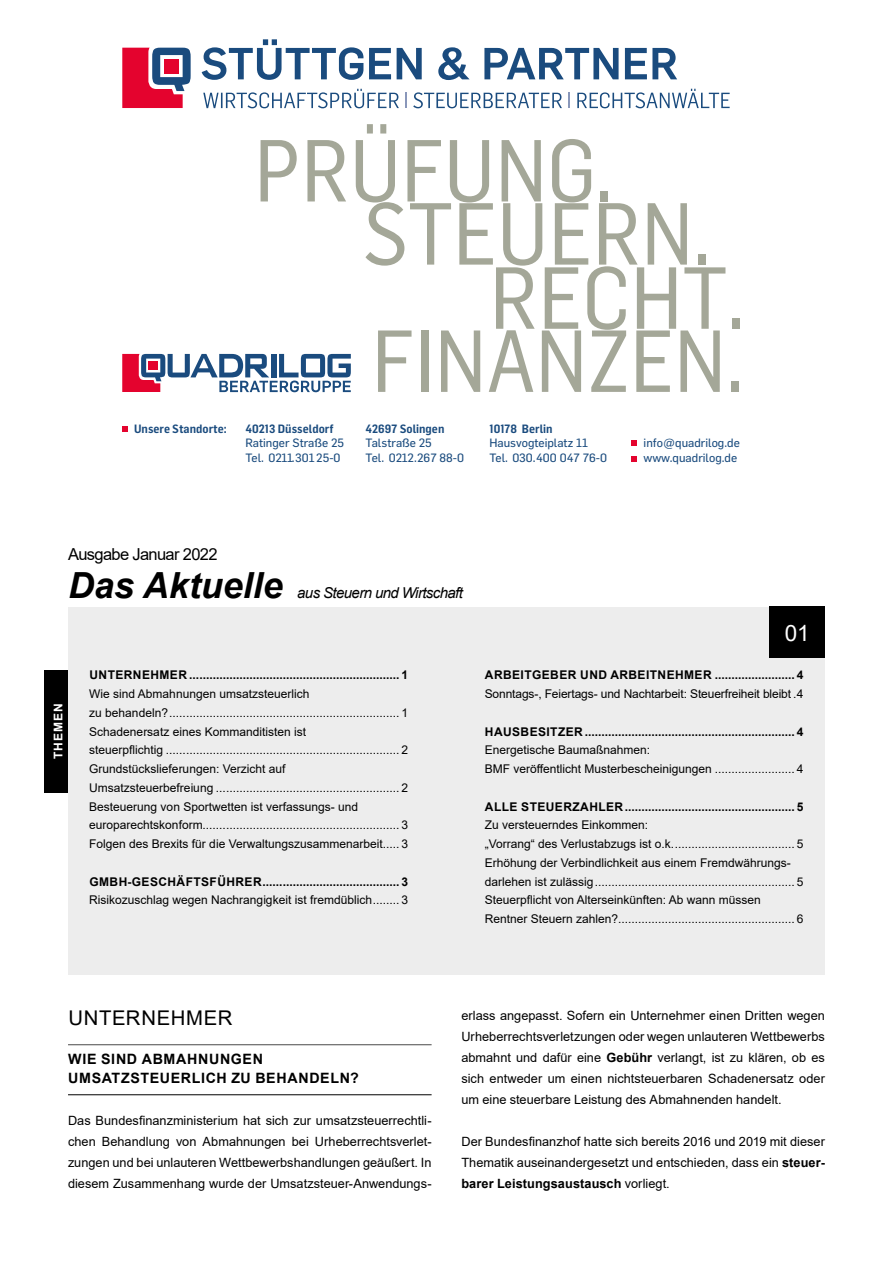
<style>
.page{position:relative;width:893px;height:1263px;background:#fff}
.page>*{position:absolute;margin:0;border:0;box-sizing:border-box;transform-origin:0 0}
.t1{font:86.1px "Flama Semicondensed Basic";color:#a4a798}
.t2{font:italic 700 36px "Arial";color:#000}
.t3{font:22.5px "Arial";color:#fff}
.t4{font:20.25px "Arial";letter-spacing:.035em;color:#000}
.t5{font:16.5px "Arial";letter-spacing:-.04em;color:#000}
.t6{font:italic 15px "Arial";letter-spacing:-.04em;color:#000}
.t7{font:700 14.25px/19.5px "Arial";letter-spacing:.045em;color:#000}
.t8{font:12.75px/21px "Arial";color:#000;text-align:justify}
.t9{font:12px/18.8px "Arial";color:#000}
.t10{font:700 12px "Arial";letter-spacing:.035em;color:#000}
.t11{font:700 12px "Arial";letter-spacing:.085em;color:#fff}
.t12{font:11.85px/14.2px "Flama Basic";color:#1a4b7e}
.t13{font:600 11.85px "Flama Semicondensed";color:#1a4b7e}
.s1{font-weight:700}
</style>
<div class="page">
<svg style="left:631px;top:440px;width:6px;height:6px"></svg>
<svg style="left:631px;top:456px;width:6px;height:5px"></svg>
<svg style="left:122px;top:426px;width:6px;height:6px"></svg>
<svg style="left:577px;top:89px;width:153px;height:19px"></svg>
<svg style="left:568px;top:93px;width:2px;height:15px"></svg>
<svg style="left:413px;top:92px;width:149px;height:16px"></svg>
<svg style="left:405px;top:93px;width:2px;height:15px"></svg>
<svg style="left:203px;top:89px;width:196px;height:19px"></svg>
<svg style="left:202px;top:39px;width:475px;height:41px"></svg>
<svg style="left:122px;top:48px;width:69px;height:60px"></svg>
<svg style="left:122px;top:354px;width:229px;height:38px"></svg>
<div style="left:68px;top:607px;width:757px;height:367px;background:#ededed"></div>
<hr style="left:68px;top:1044px;width:364px;height:1px;background:#4a4a49">
<hr style="left:68px;top:1094px;width:364px;height:1px;background:#000">
<div style="left:770px;top:607px;width:55px;height:51px;background:#000"></div>
<div style="left:45px;top:670px;width:23px;height:122px;background:#000"></div>
<p class="t13" style="left:134px;top:421px;width:94px">Unsere Standorte:</p>
<h1 class="t1" style="left:254px;top:116px;width:360px">PRÜFUNG.</h1>
<h1 class="t1" style="left:363px;top:179px;width:350px">STEUERN.</h1>
<h1 class="t1" style="left:490px;top:243px;width:257px">RECHT.</h1>
<h1 class="t1" style="left:372px;top:306px;width:374px">FINANZEN.</h1>
<p class="t13" style="left:245px;top:421px;width:90px">40213 Düsseldorf</p>
<p class="t12" style="left:245px;top:435px;width:100px">Ratinger Straße 25<br>Tel. 0211.301 25-0</p>
<p class="t13" style="left:366px;top:421px;width:80px">42697 Solingen</p>
<p class="t12" style="left:366px;top:435px;width:100px">Talstraße 25<br>Tel. 0212.267 88-0</p>
<p class="t13" style="left:489px;top:421px;width:65px">10178 Berlin</p>
<p class="t12" style="left:489px;top:435px;width:119px">Hausvogteiplatz 11<br>Tel. 030.400 047 76-0</p>
<p class="t12" style="left:643px;top:435px;width:98px">info@quadrilog.de www.quadrilog.de</p>
<h3 class="t5" style="left:68px;top:543px;width:151px">Ausgabe Januar 2022</h3>
<h2 class="t2" style="left:68px;top:561px;width:216px">Das Aktuelle</h2>
<p class="t6" style="left:297px;top:583px;width:167px">aus Steuern und Wirtschaft</p>
<p class="t11" style="left:50px;top:759px;width:57px;rotate:-90deg">THEMEN</p>
<p class="t10" style="left:90px;top:667px;width:320px">UNTERNEHMER ............................................................... 1</p>
<p class="t9" style="left:89px;top:684px;width:320px">Wie sind Abmahnungen umsatzsteuerlich<br>zu behandeln?..................................................................... 1<br>Schadenersatz eines Kommanditisten ist<br>steuerpflichtig ...................................................................... 2<br>Grundstückslieferungen: Verzicht auf Umsatzsteuerbefreiung ....................................................... 2<br>Besteuerung von Sportwetten ist verfassungs- und europarechtskonform........................................................... 3<br>Folgen des Brexits für die Verwaltungszusammenarbeit..... 3</p>
<p class="t10" style="left:89px;top:873px;width:320px">GMBH-GESCHÄFTSFÜHRER......................................... 3</p>
<p class="t9" style="left:89px;top:891px;width:320px">Risikozuschlag wegen Nachrangigkeit ist fremdüblich........ 3</p>
<h3 class="t3" style="left:785px;top:617px;width:27px">01</h3>
<p class="t10" style="left:485px;top:667px;width:320px">ARBEITGEBER UND ARBEITNEHMER ........................ 4</p>
<p class="t9" style="left:485px;top:684px;width:320px">Sonntags-, Feiertags- und Nachtarbeit: Steuerfreiheit bleibt .4</p>
<p class="t10" style="left:485px;top:723px;width:320px">HAUSBESITZER ............................................................... 4</p>
<p class="t9" style="left:485px;top:741px;width:320px">Energetische Baumaßnahmen:<br>BMF veröffentlicht Musterbescheinigungen ........................ 4</p>
<p class="t10" style="left:485px;top:798px;width:320px">ALLE STEUERZAHLER................................................... 5</p>
<p class="t9" style="left:485px;top:816px;width:320px">Zu versteuerndes Einkommen:<br>„Vorrang“ des Verlustabzugs ist o.k..................................... 5<br>Erhöhung der Verbindlichkeit aus einem Fremdwährungs&shy;darlehen ist zulässig............................................................ 5<br>Steuerpflicht von Alterseinkünften: Ab wann müssen Rentner Steuern zahlen?..................................................... 6</p>
<h3 class="t4" style="left:68px;top:1004px;width:166px">UNTERNEHMER</h3>
<p class="t7" style="left:68px;top:1049px;width:292px">WIE SIND ABMAHNUNGEN<br>UMSATZSTEUERLICH ZU BEHANDELN?</p>
<p class="t8" style="left:68px;top:1110px;width:365px">Das Bundesfinanzministerium hat sich zur umsatzsteuerrechtli&shy;chen Behandlung von Abmahnungen bei Urheberrechtsverlet&shy;zungen und bei unlauteren Wettbewerbshandlungen geäußert. In diesem Zusammenhang wurde der Umsatzsteuer-Anwendungs-</p>
<p class="t8" style="left:461px;top:1005px;width:365px">erlass angepasst. Sofern ein Unternehmer einen Dritten wegen Urheberrechtsverletzungen oder wegen unlauteren Wettbewerbs abmahnt und dafür eine <span class="s1">Gebühr</span> verlangt, ist zu klären, ob es sich entweder um einen nichtsteuerbaren Schadenersatz oder um eine steuerbare Leistung des Abmahnenden handelt.</p>
<p class="t8" style="left:461px;top:1131px;width:365px">Der Bundesfinanzhof hatte sich bereits 2016 und 2019 mit dieser Thematik auseinandergesetzt und entschieden, dass ein <span class="s1">steuer&shy;barer Leistungsaustausch</span> vorliegt.</p>
</div>
